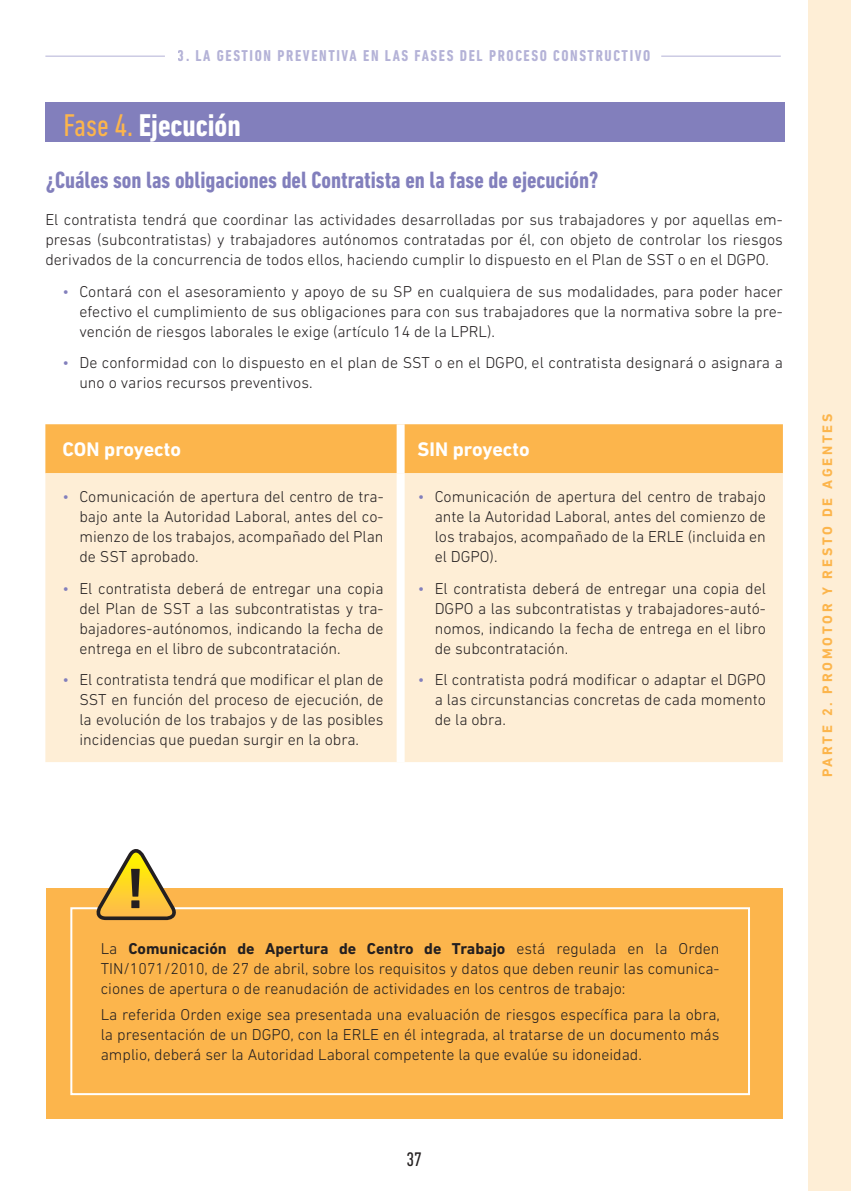
<style>
.page{position:relative;width:851px;height:1191px;background:#fff}
.page>*{position:absolute;margin:0;border:0;box-sizing:border-box;transform-origin:0 0}
.t1{font:700 57.8px "DIN Next LT Pro";color:#231f20}
.t2{font:700 condensed 32px "DIN Next LT Pro";color:#fff}
.t3{font:700 condensed 24px "DIN Next LT Pro";color:#827fbc}
.t4{font:700 20px "DIN Next LT Pro";color:#fff}
.t5{font:condensed 20px "DIN Next LT Pro";color:#231f20}
.t6{font:300 16px/20px "DIN Next LT Pro";color:#231f20;text-align:justify}
.t7{font:700 condensed 16px "DIN Next LT Pro";letter-spacing:.1em;color:#827fbc}
.t8{font:700 14px "DIN Next LT Pro";letter-spacing:.2em;color:#fcb54c}
.s1{font-weight:400;color:#fcb54c}
.s2{color:#827fbc}
.s3{font-weight:700}
</style>
<div class="page">
<div style="left:45px;top:424px;width:737px;height:49px;background:#fcb54c"></div>
<div style="left:45px;top:473px;width:737px;height:289px;background:#feeed6"></div>
<div style="left:396px;top:424px;width:8px;height:49px;background:#fff"></div>
<div style="left:396px;top:473px;width:8px;height:289px;background:#fff"></div>
<div style="left:808px;top:0;width:42px;height:1191px;background:#feeed6"></div>
<hr style="left:661px;top:56px;width:119px;height:1px;background:#827fbc">
<hr style="left:45px;top:56px;width:120px;height:1px;background:#827fbc">
<div style="left:45px;top:102px;width:739px;height:40px;background:#827fbc"></div>
<div style="left:47px;top:888px;width:735px;height:231px;background:#fcb54c"></div>
<div style="left:70px;top:907px;width:679px;height:188px;border:2px solid #fff"></div>
<svg style="left:94px;top:849px;width:85px;height:72px"></svg>
<p class="t7" style="left:178px;top:47px;width:474px">3. LA GESTION PREVENTIVA EN LAS FASES DEL PROCESO CONSTRUCTIVO</p>
<h2 class="t2" style="left:63px;top:107px;width:179px"><span class="s1">Fase 4.</span> Ejecución</h2>
<h3 class="t3" style="left:45px;top:166px;width:555px">¿Cuáles son las obligaciones del Contratista en la fase de ejecución?</h3>
<p class="t6" style="left:45px;top:209px;width:739px">El contratista tendrá que coordinar las actividades desarrolladas por sus trabajadores y por aquellas em&shy;presas (subcontratistas) y trabajadores autónomos contratadas por él, con objeto de controlar los riesgos derivados de la concurrencia de todos ellos, haciendo cumplir lo dispuesto en el Plan de SST o en el DGPO.</p>
<p class="t6" style="left:79px;top:281px;width:704px;text-indent:-17px"><span class="s2">•</span> Contará con el asesoramiento y apoyo de su SP en cualquiera de sus modalidades, para poder hacer efectivo el cumplimiento de sus obligaciones para con sus trabajadores que la normativa sobre la pre&shy;vención de riesgos laborales le exige (artículo 14 de la LPRL).</p>
<p class="t6" style="left:79px;top:352px;width:705px;text-indent:-17px"><span class="s2">•</span> De conformidad con lo dispuesto en el plan de SST o en el DGPO, el contratista designará o asignara a uno o varios recursos preventivos.</p>
<p class="t4" style="left:62px;top:438px;width:120px">CON proyecto</p>
<p class="t4" style="left:417px;top:438px;width:114px">SIN proyecto</p>
<p class="t6" style="left:79px;top:487px;width:306px;text-indent:-17px"><span class="s2">•</span> Comunicación de apertura del centro de tra&shy;bajo ante la Autoridad Laboral, antes del co&shy;mienzo de los trabajos, acompañado del Plan de SST aprobado.</p>
<p class="t6" style="left:79px;top:578px;width:305px;text-indent:-17px"><span class="s2">•</span> El contratista deberá de entregar una copia del Plan de SST a las subcontratistas y tra&shy;bajadores-autónomos, indicando la fecha de entrega en el libro de subcontratación.</p>
<p class="t6" style="left:79px;top:669px;width:305px;text-indent:-17px"><span class="s2">•</span> El contratista tendrá que modificar el plan de SST en función del proceso de ejecución, de la evolución de los trabajos y de las posibles incidencias que puedan surgir en la obra.</p>
<p class="t6" style="left:434px;top:487px;width:333px;text-indent:-17px"><span class="s2">•</span> Comunicación de apertura del centro de trabajo ante la Autoridad Laboral, antes del comienzo de los trabajos, acompañado de la ERLE (incluida en el DGPO).</p>
<p class="t6" style="left:434px;top:578px;width:333px;text-indent:-17px"><span class="s2">•</span> El contratista deberá de entregar una copia del DGPO a las subcontratistas y trabajadores-autó&shy;nomos, indicando la fecha de entrega en el libro de subcontratación.</p>
<p class="t6" style="left:434px;top:669px;width:333px;text-indent:-17px"><span class="s2">•</span> El contratista podrá modificar o adaptar el DGPO a las circunstancias concretas de cada momento de la obra.</p>
<h1 class="t1" style="left:126px;top:854px;width:20px">!</h1>
<p class="t6" style="left:101px;top:938px;width:620px">La <span class="s3">Comunicación de Apertura de Centro de Trabajo</span> está regulada en la Orden TIN/1071/2010, de 27 de abril, sobre los requisitos y datos que deben reunir las comunica&shy;ciones de apertura o de reanudación de actividades en los centros de trabajo:</p>
<p class="t6" style="left:101px;top:1004px;width:620px">La referida Orden exige sea presentada una evaluación de riesgos específica para la obra, la presentación de un DGPO, con la ERLE en él integrada, al tratarse de un documento más amplio, deberá ser la Autoridad Laboral competente la que evalúe su idoneidad.</p>
<p class="t5" style="left:406px;top:1147px;width:17px">37</p>
<p class="t8" style="left:819px;top:777px;width:365px;rotate:-90deg">PARTE 2. PROMOTOR Y RESTO DE AGENTES</p>
</div>
